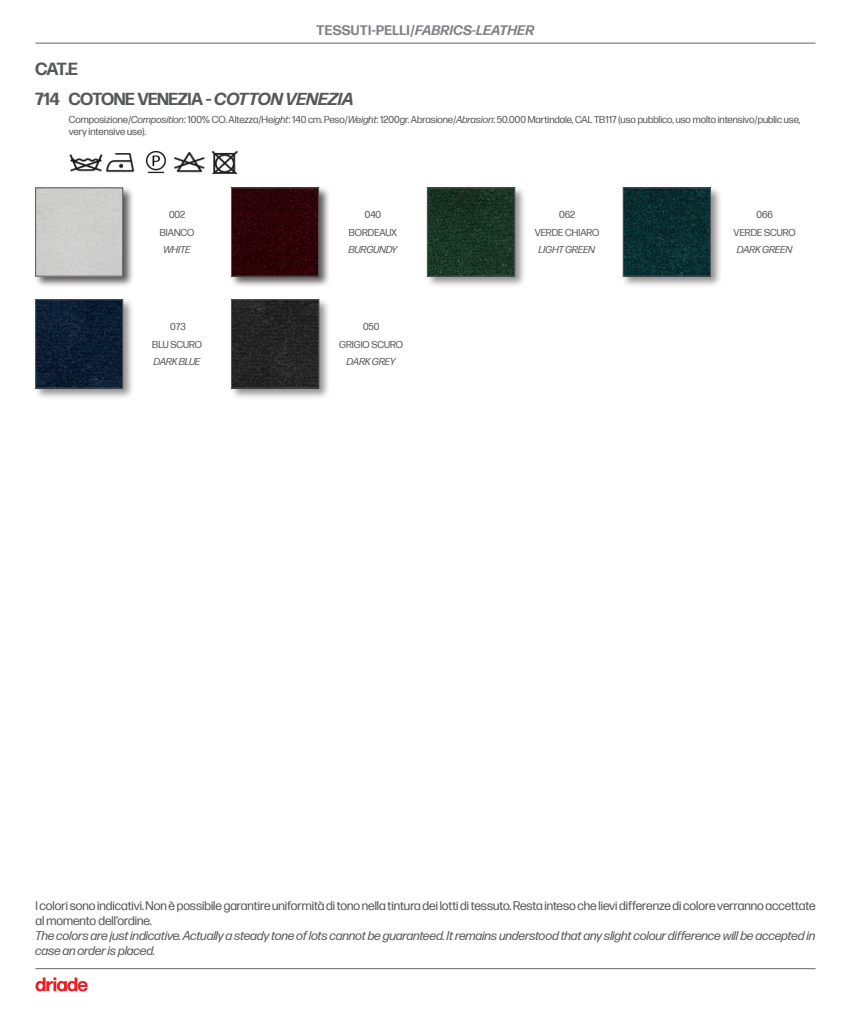
<style>
.page{position:relative;width:851px;height:1028px;background:#fff}
.page>*{position:absolute;margin:0;border:0;box-sizing:border-box;transform-origin:0 0}
.t1{font:700 17.5px "Forma Banner";letter-spacing:-.015em;color:#57585a}
.t2{font:700 17.38px "Forma Banner";color:#57585a}
.t3{font:italic 700 13.75px "Forma FB Deck";letter-spacing:.025em;color:#808285}
.t4{font:12.5px/15px "Forma Deck";color:#57585a}
.t5{font:italic 12.5px/15px "Forma FB Deck";color:#57585a}
.t6{font:10px/12.5px "Forma Deck";color:#57585a}
.t7{font:italic 10px "Forma FB Deck";color:#57585a}
.s1{font-family:"Forma Deck";font-style:normal}
.s2{font-family:"Forma FB Deck";font-style:italic}
</style>
<div class="page">
<hr style="left:35px;top:968px;width:780px;height:1px;background:#808285">
<hr style="left:35px;top:43px;width:780px;height:1px;background:#808285">
<svg style="left:35px;top:977px;width:53px;height:14px"></svg>
<div style="left:425px;top:186px;width:101px;height:102px;background:#231f20;opacity:.5"></div>
<img style="left:429px;top:190px;width:84px;height:84px">
<div style="left:427px;top:188px;width:88px;height:88px;border:1px solid #57585a"></div>
<div style="left:229px;top:298px;width:102px;height:102px;background:#231f20;opacity:.5"></div>
<img style="left:233px;top:301px;width:84px;height:85px">
<div style="left:231px;top:299px;width:88px;height:89px;border:1px solid #57585a"></div>
<div style="left:621px;top:186px;width:101px;height:102px;background:#231f20;opacity:.5"></div>
<img style="left:625px;top:190px;width:83px;height:84px">
<div style="left:623px;top:188px;width:87px;height:88px;border:1px solid #57585a"></div>
<div style="left:34px;top:298px;width:101px;height:102px;background:#231f20;opacity:.5"></div>
<img style="left:37px;top:301px;width:84px;height:85px">
<div style="left:35px;top:299px;width:88px;height:89px;border:1px solid #57585a"></div>
<img style="left:69px;top:151px;width:169px;height:23px">
<div style="left:34px;top:186px;width:101px;height:102px;background:#231f20;opacity:.75"></div>
<div style="left:37px;top:190px;width:84px;height:84px;background:#cdcdcd"></div>
<div style="left:35px;top:188px;width:88px;height:88px;border:1px solid #57585a"></div>
<div style="left:229px;top:186px;width:102px;height:102px;background:#231f20;opacity:.75"></div>
<img style="left:233px;top:190px;width:84px;height:84px">
<div style="left:231px;top:188px;width:88px;height:88px;border:1px solid #57585a"></div>
<p class="t3" style="left:316px;top:22px;width:219px"><span class="s1">TESSUTI-PELLI/</span>FABRICS-LEATHER</p>
<p class="t1" style="left:35px;top:57px;width:44px">CAT.E</p>
<p class="t1" style="left:35px;top:88px;width:26px">714</p>
<p class="t2" style="left:69px;top:88px;width:286px">COTONE VENEZIA - <span class="s2">COTTON VENEZIA</span></p>
<p class="t6" style="left:69px;top:112px;width:733px">Composizione/<span class="s2">Composition</span>: 100% CO. Altezza/He<span class="s2">ight</span>: 140 cm. Peso/<span class="s2">Weight</span>: 1200gr. Abrasione/<span class="s2">Abrasion</span>: 50.000 Martindale, CAL TB117 (uso pubblico, uso molto intensivo/public use, very intensive use).</p>
<p class="t6" style="left:169px;top:208px;width:18px">002</p>
<p class="t6" style="left:160px;top:226px;width:36px">BIANCO</p>
<p class="t7" style="left:163px;top:244px;width:29px">WHITE</p>
<p class="t6" style="left:170px;top:320px;width:17px">073</p>
<p class="t6" style="left:152px;top:338px;width:51px">BLU SCURO</p>
<p class="t7" style="left:154px;top:356px;width:48px">DARK BLUE</p>
<p class="t6" style="left:365px;top:208px;width:18px">040</p>
<p class="t6" style="left:349px;top:226px;width:50px">BORDEAUX</p>
<p class="t7" style="left:349px;top:244px;width:50px">BURGUNDY</p>
<p class="t6" style="left:363px;top:320px;width:18px">050</p>
<p class="t6" style="left:339px;top:338px;width:65px">GRIGIO SCURO</p>
<p class="t7" style="left:347px;top:356px;width:50px">DARK GREY</p>
<p class="t6" style="left:559px;top:208px;width:17px">062</p>
<p class="t6" style="left:534px;top:226px;width:66px">VERDE CHIARO</p>
<p class="t7" style="left:539px;top:244px;width:58px">LIGHT GREEN</p>
<p class="t6" style="left:756px;top:208px;width:18px">066</p>
<p class="t6" style="left:733px;top:226px;width:64px">VERDE SCURO</p>
<p class="t7" style="left:737px;top:244px;width:57px">DARK GREEN</p>
<p class="t4" style="left:35px;top:897px;width:781px">I colori sono indicativi. Non è possibile garantire uniformità di tono nella tintura dei lotti di tessuto. Resta inteso che lievi differenze di colore verranno accettate al momento dell’ordine.</p>
<p class="t5" style="left:35px;top:927px;width:781px">The colors are just indicative. Actually a steady tone of lots cannot be guaranteed. It remains understood that any slight colour difference will be accepted in case an order is placed.</p>
</div>
